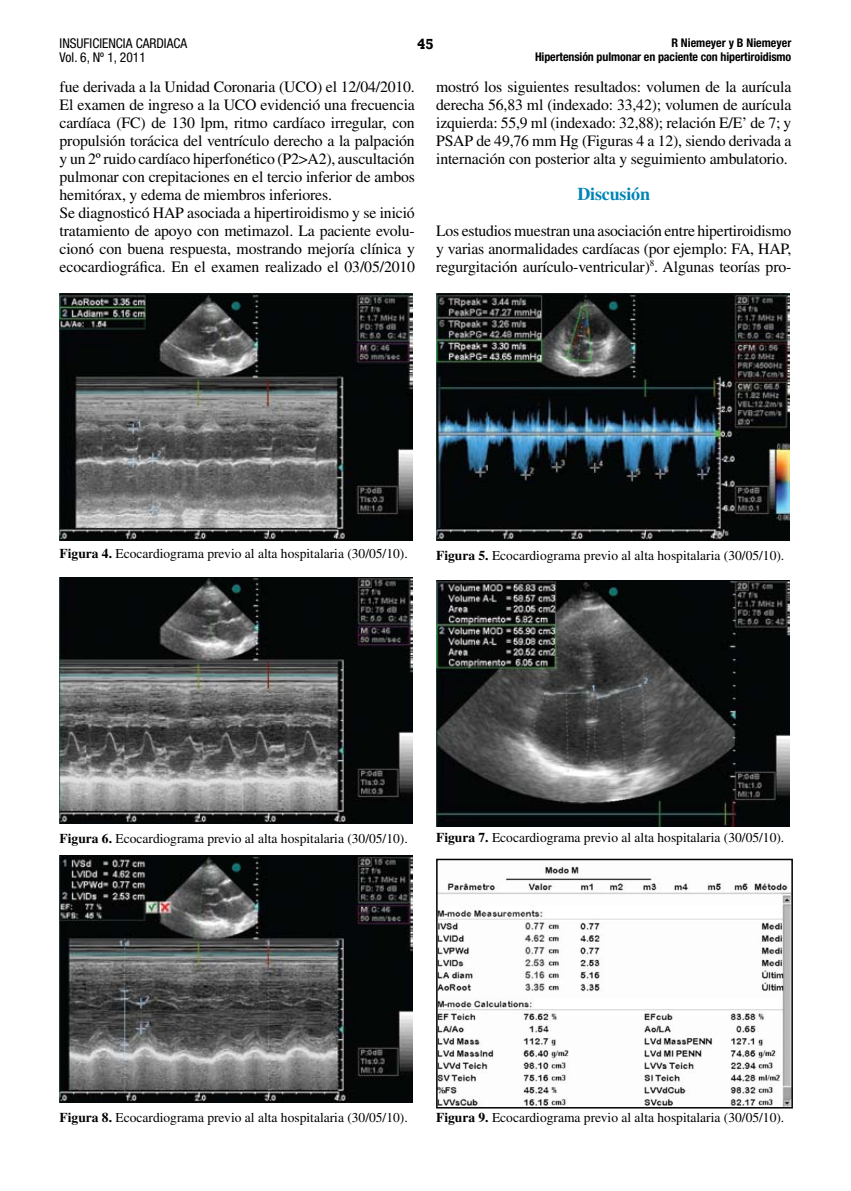
<style>
.page{position:relative;width:851px;height:1191px;background:#fff}
.page>*{position:absolute;margin:0;border:0;box-sizing:border-box;transform-origin:0 0}
.t1{font:700 18px "Times LT Std";letter-spacing:-.01em;color:#0084b5}
.t2{font:15.75px/18px "Times LT Std";letter-spacing:-.01em;color:#000;text-align:justify}
.t3{font:700 15px "Rockwell";color:#000}
.t4{font:13.5px "Times LT Std";color:#000}
.t5{font:condensed 13.5px/14.4px "Helvetica Neue LT Std";color:#000}
.t6{font:700 condensed 12px/14.4px "Helvetica Neue LT Std";letter-spacing:-.01em;color:#000;text-align:right}
.s1{font-weight:700}
</style>
<div class="page">
<img style="left:60px;top:294px;width:352px;height:246px">
<img style="left:60px;top:577px;width:352px;height:247px">
<img style="left:60px;top:855px;width:352px;height:247px">
<img style="left:436px;top:293px;width:353px;height:248px">
<img style="left:437px;top:580px;width:352px;height:246px">
<img style="left:439px;top:866px;width:350px;height:239px">
<div style="left:436px;top:858px;width:356px;height:250px;border:2px solid #000"></div>
<p class="t5" style="left:60px;top:36px;width:129px">INSUFICIENCIA CARDIACA<br>Vol. 6, Nº 1, 2011</p>
<p class="t3" style="left:417px;top:34px;width:18px">45</p>
<p class="t6" style="left:535px;top:35px;width:258px">R Niemeyer y B Niemeyer<br>Hipertensión pulmonar en paciente con hipertiroidismo</p>
<p class="t2" style="left:60px;top:77px;width:357px;text-align:left">fue derivada a la Unidad Coronaria (UCO) el 12/04/2010.<br>El examen de ingreso a la UCO evidenció una frecuencia cardíaca (FC) de 130 lpm, ritmo cardíaco irregular, con propulsión torácica del ventrículo derecho a la palpación y un 2º ruido cardíaco hiperfonético (P2&gt;A2), auscultación pulmonar con crepitaciones en el tercio inferior de ambos hemitórax, y edema de miembros inferiores.<br>Se diagnosticó HAP asociada a hipertiroidismo y se inició tratamiento de apoyo con metimazol. La paciente evolu&shy;cionó con buena respuesta, mostrando mejoría clínica y ecocardiográfica. En el examen realizado el 03/05/2010</p>
<p class="t2" style="left:436px;top:77px;width:357px">mostró los siguientes resultados: volumen de la aurícula derecha 56,83 ml (indexado: 33,42); volumen de aurícula izquierda: 55,9 ml (indexado: 32,88); relación E/E’ de 7; y PSAP de 49,76 mm Hg (Figuras 4 a 12), siendo derivada a internación con posterior alta y seguimiento ambulatorio.</p>
<p class="t1" style="left:577px;top:183px;width:74px">Discusión</p>
<p class="t2" style="left:436px;top:221px;width:357px">Los estudios muestran una asociación entre hipertiroidismo y varias anormalidades cardíacas (por ejemplo: FA, HAP, regurgitación aurículo-ventricular)<sup>8</sup>. Algunas teorías pro-</p>
<p class="t4" style="left:60px;top:545px;width:349px"><span class="s1">Figura 4.</span> Ecocardiograma previo al alta hospitalaria (30/05/10).</p>
<p class="t4" style="left:436px;top:548px;width:349px"><span class="s1">Figura 5.</span> Ecocardiograma previo al alta hospitalaria (30/05/10).</p>
<p class="t4" style="left:60px;top:830px;width:349px"><span class="s1">Figura 6.</span> Ecocardiograma previo al alta hospitalaria (30/05/10).</p>
<p class="t4" style="left:436px;top:829px;width:349px"><span class="s1">Figura 7.</span> Ecocardiograma previo al alta hospitalaria (30/05/10).</p>
<p class="t4" style="left:60px;top:1110px;width:349px"><span class="s1">Figura 8.</span> Ecocardiograma previo al alta hospitalaria (30/05/10).</p>
<p class="t4" style="left:436px;top:1110px;width:349px"><span class="s1">Figura 9.</span> Ecocardiograma previo al alta hospitalaria (30/05/10).</p>
</div>
